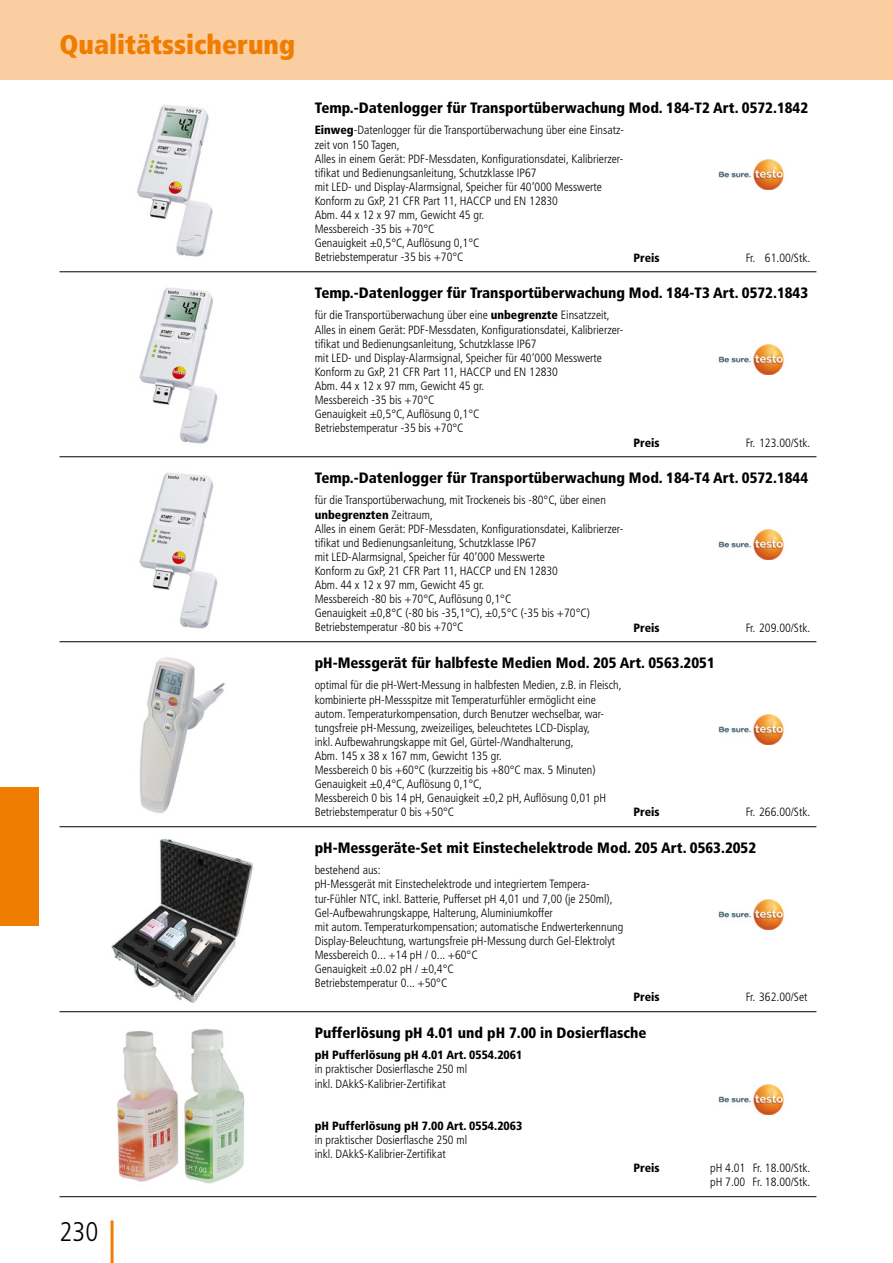
<style>
.page{position:relative;width:893px;height:1263px;background:#fff}
.page>*{position:absolute;margin:0;border:0;box-sizing:border-box;transform-origin:0 0}
.t1{font:900 condensed 27px "Frutiger LT Std";color:#ef7d00}
.t2{font:300 condensed 27px "Frutiger LT Std";color:#000}
.t3{font:900 condensed 15px "Frutiger LT Std";color:#000}
.t4{font:300 condensed 12px/14.1px "Frutiger LT Std";color:#000}
.t5{font:900 condensed 12px "Frutiger LT Std";color:#000}
.s1{font-weight:900}
</style>
<div class="page">
<div style="left:0;top:0;width:893px;height:80px;background:#fbcea2"></div>
<div style="left:0;top:787px;width:38px;height:139px;background:#ef7d00"></div>
<hr style="left:111px;top:1220px;width:3px;height:43px;background:#ef7d00">
<hr style="left:60px;top:271px;width:756px;height:1px;background:#000">
<img style="left:137px;top:105px;width:76px;height:152px">
<img style="left:718px;top:159px;width:66px;height:30px">
<hr style="left:60px;top:456px;width:756px;height:1px;background:#000">
<img style="left:139px;top:287px;width:79px;height:157px">
<img style="left:718px;top:344px;width:66px;height:30px">
<hr style="left:60px;top:641px;width:756px;height:1px;background:#000">
<img style="left:139px;top:472px;width:79px;height:157px">
<img style="left:718px;top:529px;width:66px;height:30px">
<hr style="left:60px;top:826px;width:756px;height:1px;background:#000">
<img style="left:140px;top:657px;width:85px;height:156px">
<img style="left:718px;top:714px;width:66px;height:30px">
<hr style="left:60px;top:1011px;width:756px;height:1px;background:#000">
<img style="left:111px;top:838px;width:143px;height:165px">
<img style="left:718px;top:899px;width:66px;height:30px">
<hr style="left:60px;top:1196px;width:756px;height:1px;background:#000">
<img style="left:117px;top:1029px;width:128px;height:155px">
<img style="left:718px;top:1084px;width:66px;height:30px">
<h1 class="t1" style="left:60px;top:28px;width:237px">Qualitätssicherung</h1>
<h1 class="t2" style="left:60px;top:1216px;width:40px">230</h1>
<p class="t3" style="left:315px;top:99px;width:495px">Temp.-Datenlogger für Transportüberwachung Mod. 184-T2 Art. 0572.1842</p>
<p class="t4" style="left:315px;top:123px;width:311px"><span class="s1">Einweg</span>-Datenlogger für die Transportüberwachung über eine Einsatz&shy;zeit von 150 Tagen,<br>Alles in einem Gerät: PDF-Messdaten, Konfigurationsdatei, Kalibrierzer&shy;tifikat und Bedienungsanleitung, Schutzklasse IP67<br>mit LED- und Display-Alarmsignal, Speicher für 40‘000 Messwerte Konform zu GxP, 21 CFR Part 11, HACCP und EN 12830<br>Abm. 44 x 12 x 97 mm, Gewicht 45 gr.<br>Messbereich -35 bis +70°C<br>Genauigkeit ±0,5°C, Auflösung 0,1°C<br>Betriebstemperatur -35 bis +70°C</p>
<p class="t5" style="left:634px;top:250px;width:28px">Preis</p>
<p class="t4" style="left:746px;top:250px;width:66px">Fr. 61.00/Stk.</p>
<p class="t3" style="left:315px;top:284px;width:495px">Temp.-Datenlogger für Transportüberwachung Mod. 184-T3 Art. 0572.1843</p>
<p class="t4" style="left:315px;top:308px;width:310px">für die Transportüberwachung über eine <span class="s1">unbegrenzte</span> Einsatzzeit, Alles in einem Gerät: PDF-Messdaten, Konfigurationsdatei, Kalibrierzer&shy;tifikat und Bedienungsanleitung, Schutzklasse IP67<br>mit LED- und Display-Alarmsignal, Speicher für 40‘000 Messwerte Konform zu GxP, 21 CFR Part 11, HACCP und EN 12830<br>Abm. 44 x 12 x 97 mm, Gewicht 45 gr.<br>Messbereich -35 bis +70°C<br>Genauigkeit ±0,5°C, Auflösung 0,1°C<br>Betriebstemperatur -35 bis +70°C</p>
<p class="t5" style="left:634px;top:435px;width:28px">Preis</p>
<p class="t4" style="left:746px;top:435px;width:66px">Fr. 123.00/Stk.</p>
<p class="t3" style="left:315px;top:469px;width:495px">Temp.-Datenlogger für Transportüberwachung Mod. 184-T4 Art. 0572.1844</p>
<p class="t4" style="left:315px;top:493px;width:310px">für die Transportüberwachung, mit Trockeneis bis -80°C, über einen <span class="s1">unbegrenzten</span> Zeitraum,<br>Alles in einem Gerät: PDF-Messdaten, Konfigurationsdatei, Kalibrierzer&shy;tifikat und Bedienungsanleitung, Schutzklasse IP67<br>mit LED-Alarmsignal, Speicher für 40‘000 Messwerte<br>Konform zu GxP, 21 CFR Part 11, HACCP und EN 12830<br>Abm. 44 x 12 x 97 mm, Gewicht 45 gr.<br>Messbereich -80 bis +70°C, Auflösung 0,1°C<br>Genauigkeit ±0,8°C (-80 bis -35,1°C), ±0,5°C (-35 bis +70°C)<br>Betriebstemperatur -80 bis +70°C</p>
<p class="t5" style="left:634px;top:620px;width:28px">Preis</p>
<p class="t4" style="left:746px;top:620px;width:66px">Fr. 209.00/Stk.</p>
<p class="t3" style="left:315px;top:654px;width:402px">pH-Messgerät für halbfeste Medien Mod. 205 Art. 0563.2051</p>
<p class="t4" style="left:315px;top:678px;width:309px">optimal für die pH-Wert-Messung in halbfesten Medien, z.B. in Fleisch, kombinierte pH-Messspitze mit Temperaturfühler ermöglicht eine autom. Temperaturkompensation, durch Benutzer wechselbar, war&shy;tungsfreie pH-Messung, zweizeiliges, beleuchtetes LCD-Display,<br>inkl. Aufbewahrungskappe mit Gel, Gürtel-/Wandhalterung,<br>Abm. 145 x 38 x 167 mm, Gewicht 135 gr.<br>Messbereich 0 bis +60°C (kurzzeitig bis +80°C max. 5 Minuten)<br>Genauigkeit ±0,4°C, Auflösung 0,1°C,<br>Messbereich 0 bis 14 pH, Genauigkeit ±0,2 pH, Auflösung 0,01 pH Betriebstemperatur 0 bis +50°C</p>
<p class="t5" style="left:634px;top:805px;width:28px">Preis</p>
<p class="t4" style="left:746px;top:805px;width:66px">Fr. 266.00/Stk.</p>
<p class="t3" style="left:315px;top:839px;width:443px">pH-Messgeräte-Set mit Einstechelektrode Mod. 205 Art. 0563.2052</p>
<p class="t4" style="left:315px;top:863px;width:310px">bestehend aus:<br>pH-Messgerät mit Einstechelektrode und integriertem Tempera&shy;tur-Fühler NTC, inkl. Batterie, Pufferset pH 4,01 und 7,00 (je 250ml), Gel-Aufbewahrungskappe, Halterung, Aluminiumkoffer<br>mit autom. Temperaturkompensation; automatische Endwerterkennung Display-Beleuchtung, wartungsfreie pH-Messung durch Gel-Elektrolyt Messbereich 0... +14 pH / 0... +60°C<br>Genauigkeit ±0.02 pH / ±0,4°C<br>Betriebstemperatur 0... +50°C</p>
<p class="t5" style="left:634px;top:990px;width:28px">Preis</p>
<p class="t4" style="left:746px;top:990px;width:63px">Fr. 362.00/Set</p>
<p class="t3" style="left:315px;top:1024px;width:333px">Pufferlösung pH 4.01 und pH 7.00 in Dosierflasche</p>
<p class="t5" style="left:315px;top:1048px;width:209px">pH Pufferlösung pH 4.01 Art. 0554.2061</p>
<p class="t4" style="left:315px;top:1062px;width:154px">in praktischer Dosierflasche 250 ml inkl. DAkkS-Kalibrier-Zertifikat</p>
<p class="t5" style="left:315px;top:1118px;width:209px">pH Pufferlösung pH 7.00 Art. 0554.2063</p>
<p class="t4" style="left:315px;top:1133px;width:154px">in praktischer Dosierflasche 250 ml inkl. DAkkS-Kalibrier-Zertifikat</p>
<p class="t5" style="left:634px;top:1161px;width:28px">Preis</p>
<p class="t4" style="left:710px;top:1161px;width:102px">pH 4.01 Fr. 18.00/Stk. pH 7.00 Fr. 18.00/Stk.</p>
</div>
